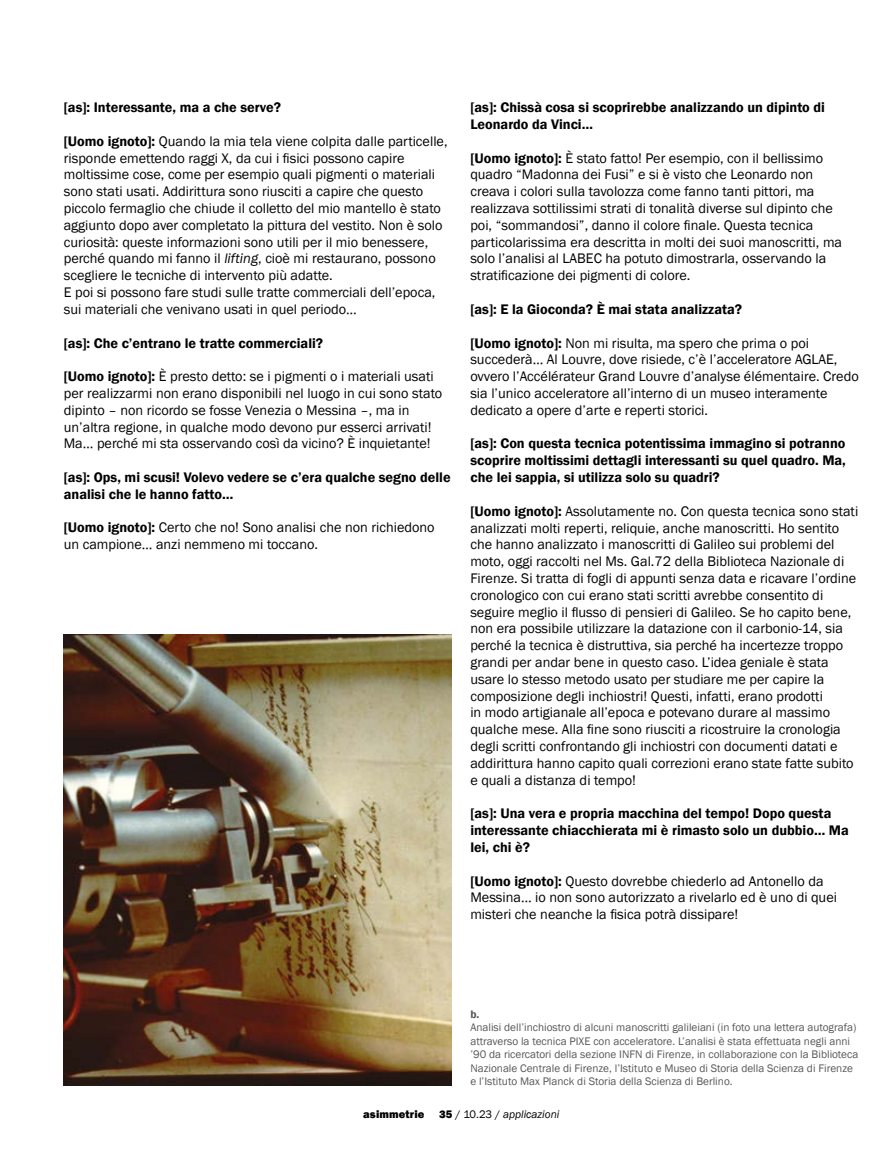
<style>
.page{position:relative;width:893px;height:1149px;background:#fff}
.page>*{position:absolute;margin:0;border:0;box-sizing:border-box;transform-origin:0 0}
.t1{font:14.25px/16.8px "Franklin Gothic";color:#000}
.t2{font:600 14.25px/16.8px "Franklin Gothic";color:#000}
.t3{font:11.25px/13.5px "Franklin Gothic";color:#575756}
.t4{font:italic 11.25px "Franklin Gothic";color:#000}
.t5{font:800 11.25px "Franklin Gothic";letter-spacing:.01em;color:#000}
.t6{font:600 11.25px "Franklin Gothic";color:#575756}
.s1{font-weight:600}
.s2{font-style:italic}
.s3{font-weight:800;font-style:normal}
.s4{font-style:normal}
</style>
<div class="page">
<img style="left:64px;top:634px;width:388px;height:450px">
<p class="t2" style="left:64px;top:99px;width:219px">[as]: Interessante, ma a che serve?</p>
<p class="t1" style="left:64px;top:133px;width:385px"><span class="s1">[Uomo ignoto]:</span> Quando la mia tela viene colpita dalle particelle, risponde emettendo raggi X, da cui i fisici possono capire moltissime cose, come per esempio quali pigmenti o materiali sono stati usati. Addirittura sono riusciti a capire che questo piccolo fermaglio che chiude il colletto del mio mantello è stato aggiunto dopo aver completato la pittura del vestito. Non è solo curiosità: queste informazioni sono utili per il mio benessere, perché quando mi fanno il <span class="s2">lifting</span>, cioè mi restaurano, possono scegliere le tecniche di intervento più adatte.<br>E poi si possono fare studi sulle tratte commerciali dell’epoca, sui materiali che venivano usati in quel periodo…</p>
<p class="t2" style="left:64px;top:334px;width:261px">[as]: Che c’entrano le tratte commerciali?</p>
<p class="t1" style="left:64px;top:368px;width:380px"><span class="s1">[Uomo ignoto]:</span> È presto detto: se i pigmenti o i materiali usati per realizzarmi non erano disponibili nel luogo in cui sono stato dipinto – non ricordo se fosse Venezia o Messina –, ma in un’altra regione, in qualche modo devono pur esserci arrivati!<br>Ma… perché mi sta osservando così da vicino? È inquietante!</p>
<p class="t2" style="left:64px;top:469px;width:388px">[as]: Ops, mi scusi! Volevo vedere se c’era qualche segno delle analisi che le hanno fatto…</p>
<p class="t1" style="left:64px;top:519px;width:372px"><span class="s1">[Uomo ignoto]:</span> Certo che no! Sono analisi che non richiedono un campione… anzi nemmeno mi toccano.</p>
<p class="t2" style="left:470px;top:99px;width:356px">[as]: Chissà cosa si scoprirebbe analizzando un dipinto di<br>Leonardo da Vinci…</p>
<p class="t1" style="left:470px;top:150px;width:373px"><span class="s1">[Uomo ignoto]:</span> È stato fatto! Per esempio, con il bellissimo quadro “Madonna dei Fusi” e si è visto che Leonardo non creava i colori sulla tavolozza come fanno tanti pittori, ma realizzava sottilissimi strati di tonalità diverse sul dipinto che poi, “sommandosi”, danno il colore finale. Questa tecnica particolarissima era descritta in molti dei suoi manoscritti, ma solo l’analisi al LABEC ha potuto dimostrarla, osservando la stratificazione dei pigmenti di colore.</p>
<p class="t2" style="left:470px;top:301px;width:273px">[as]: E la Gioconda? È mai stata analizzata?</p>
<p class="t1" style="left:470px;top:334px;width:390px"><span class="s1">[Uomo ignoto]:</span> Non mi risulta, ma spero che prima o poi succederà… Al Louvre, dove risiede, c’è l’acceleratore AGLAE, ovvero l’Accélérateur Grand Louvre d’analyse élémentaire. Credo sia l’unico acceleratore all’interno di un museo interamente dedicato a opere d’arte e reperti storici.</p>
<p class="t2" style="left:470px;top:435px;width:377px;text-align:justify">[as]: Con questa tecnica potentissima immagino si potranno scoprire moltissimi dettagli interessanti su quel quadro. Ma, che lei sappia, si utilizza solo su quadri?</p>
<p class="t1" style="left:470px;top:502px;width:389px"><span class="s1">[Uomo ignoto]:</span> Assolutamente no. Con questa tecnica sono stati analizzati molti reperti, reliquie, anche manoscritti. Ho sentito che hanno analizzato i manoscritti di Galileo sui problemi del moto, oggi raccolti nel Ms. Gal.72 della Biblioteca Nazionale di Firenze. Si tratta di fogli di appunti senza data e ricavare l’ordine cronologico con cui erano stati scritti avrebbe consentito di seguire meglio il flusso di pensieri di Galileo. Se ho capito bene, non era possibile utilizzare la datazione con il carbonio-14, sia perché la tecnica è distruttiva, sia perché ha incertezze troppo grandi per andar bene in questo caso. L’idea geniale è stata usare lo stesso metodo usato per studiare me per capire la composizione degli inchiostri! Questi, infatti, erano prodotti<br>in modo artigianale all’epoca e potevano durare al massimo qualche mese. Alla fine sono riusciti a ricostruire la cronologia degli scritti confrontando gli inchiostri con documenti datati e addirittura hanno capito quali correzioni erano state fatte subito e quali a distanza di tempo!</p>
<p class="t2" style="left:470px;top:805px;width:380px">[as]: Una vera e propria macchina del tempo! Dopo questa interessante chiacchierata mi è rimasto solo un dubbio… Ma lei, chi è?</p>
<p class="t1" style="left:470px;top:872px;width:368px"><span class="s1">[Uomo ignoto]:</span> Questo dovrebbe chiederlo ad Antonello da<br>Messina… io non sono autorizzato a rivelarlo ed è uno di quei misteri che neanche la fisica potrà dissipare!</p>
<p class="t6" style="left:470px;top:1006px;width:11px">b.</p>
<p class="t3" style="left:470px;top:1020px;width:389px">Analisi dell’inchiostro di alcuni manoscritti galileiani (in foto una lettera autografa) attraverso la tecnica PIXE con acceleratore. L’analisi è stata effettuata negli anni ’90 da ricercatori della sezione INFN di Firenze, in collaborazione con la Biblioteca Nazionale Centrale di Firenze, l’Istituto e Museo di Storia della Scienza di Firenze e l’Istituto Max Planck di Storia della Scienza di Berlino.</p>
<p class="t5" style="left:363px;top:1106px;width:63px">asimmetrie</p>
<p class="t4" style="left:439px;top:1106px;width:122px"><span class="s3">35</span> <span class="s4">/ 10.23 /</span> applicazioni</p>
</div>
